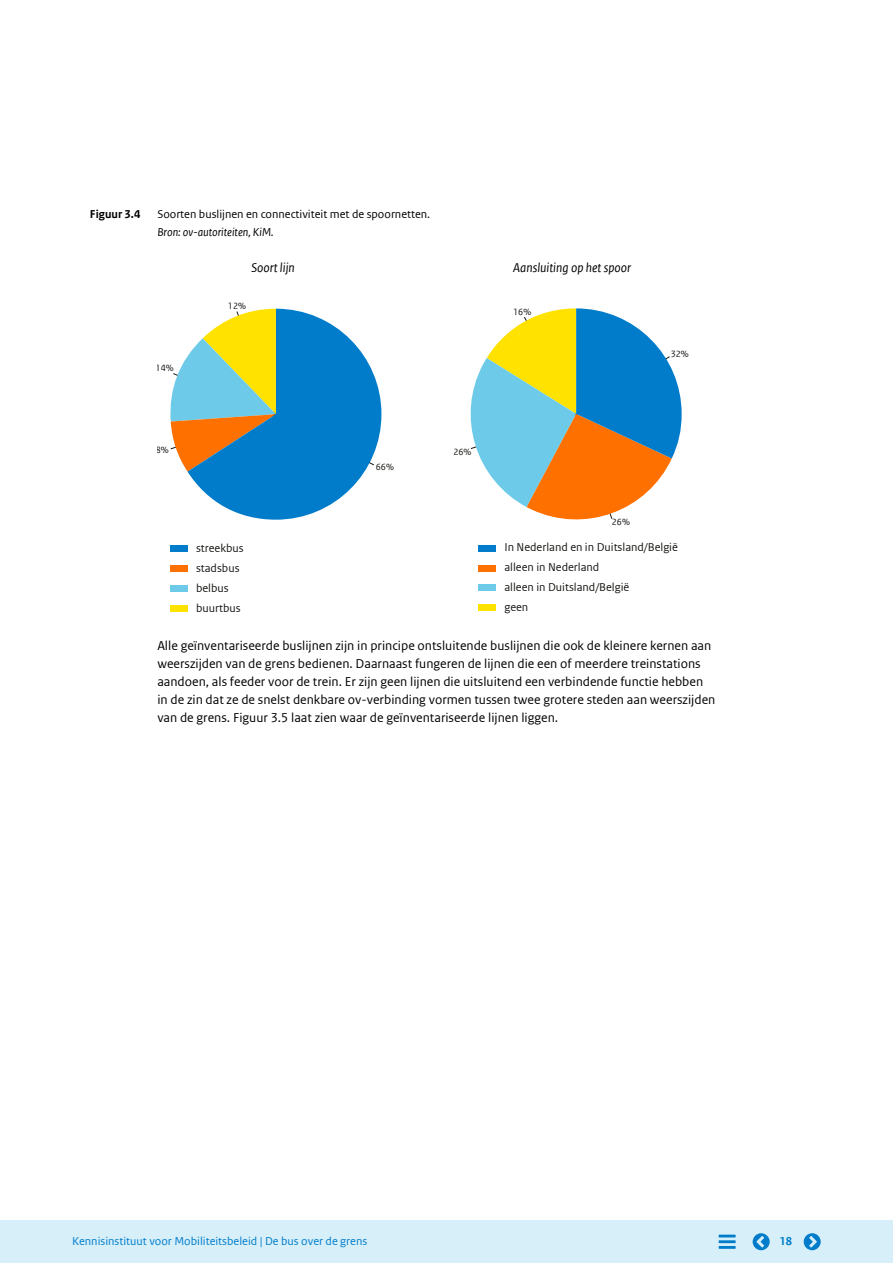
<style>
.page{position:relative;width:893px;height:1263px;background:#fff}
.page>*{position:absolute;margin:0;border:0;box-sizing:border-box;transform-origin:0 0}
._10_RO_Broodtekst{font:13.5px/18px "Rijksoverheid Sans Web Text";color:#000}
.bron_tabel-figuur{font:italic 13.5px "Rijksoverheid Sans Web Text";color:#000}
.t1{font:12px/20px "Rijksoverheid Sans Web Text";color:#171714}
.t2{font:12px "Rijksoverheid Sans Web Text";color:#007ccb}
.Figuur_titel{font:12px "Rijksoverheid Sans Web Text";color:#000}
.bron_tabel-figuur-2{font:italic 12px "Rijksoverheid Sans Web Text";color:#000}
.Figuur_titel-2{font:700 12px "Rijksoverheid Sans Web Text";color:#000}
.t3{font:700 12px "Rijksoverheid Sans Web Text";color:#007ccb}
.t4{font:9.6px "Rijksoverheid Sans Web Text";color:#171714}
</style>
<div class="page">
<svg style="left:170px;top:309px;width:211px;height:211px"></svg>
<div style="left:170px;top:545px;width:17px;height:7px;background:#007ccb"></div>
<div style="left:170px;top:566px;width:17px;height:6px;background:#fe7000"></div>
<div style="left:170px;top:585px;width:17px;height:6px;background:#6dcbe9"></div>
<div style="left:170px;top:605px;width:17px;height:6px;background:#ffe200"></div>
<svg style="left:470px;top:308px;width:212px;height:212px"></svg>
<div style="left:479px;top:545px;width:17px;height:6px;background:#007ccb"></div>
<div style="left:479px;top:565px;width:17px;height:6px;background:#fe7000"></div>
<div style="left:479px;top:584px;width:17px;height:7px;background:#6dcbe9"></div>
<div style="left:479px;top:604px;width:17px;height:7px;background:#ffe200"></div>
<div style="left:0;top:1220px;width:893px;height:43px;background:#d6eff9"></div>
<hr style="left:719px;top:1246px;width:17px;height:3px;background:#007ccb">
<hr style="left:719px;top:1240px;width:17px;height:3px;background:#007ccb">
<hr style="left:719px;top:1234px;width:17px;height:3px;background:#007ccb">
<svg style="left:804px;top:1233px;width:17px;height:17px"></svg>
<svg style="left:753px;top:1233px;width:17px;height:17px"></svg>
<p class="Figuur_titel-2" style="left:90px;top:207px;width:52px">Figuur 3.4</p>
<p class="Figuur_titel" style="left:157px;top:207px;width:274px">Soorten buslijnen en connectiviteit met de spoornetten.</p>
<p class="bron_tabel-figuur-2" style="left:157px;top:225px;width:118px">Bron: ov-autoriteiten, KiM.</p>
<p class="bron_tabel-figuur" style="left:251px;top:260px;width:45px">Soort lijn</p>
<p class="bron_tabel-figuur" style="left:513px;top:260px;width:119px">Aansluiting op het spoor</p>
<p class="t4" style="left:156px;top:363px;width:20px">14%</p>
<p class="t4" style="left:156px;top:445px;width:15px">8%</p>
<p class="t4" style="left:228px;top:301px;width:20px">12%</p>
<p class="t1" style="left:196px;top:538px;width:49px">streekbus stadsbus belbus buurtbus</p>
<p class="t4" style="left:376px;top:461px;width:20px">66%</p>
<p class="t4" style="left:513px;top:306px;width:20px">16%</p>
<p class="t4" style="left:671px;top:348px;width:20px">32%</p>
<p class="t4" style="left:453px;top:447px;width:20px">26%</p>
<p class="t4" style="left:612px;top:516px;width:20px">26%</p>
<p class="t1" style="left:504px;top:537px;width:175px">In Nederland en in Duitsland/België alleen in Nederland<br>alleen in Duitsland/België<br>geen</p>
<p class="_10_RO_Broodtekst" style="left:157px;top:636px;width:560px">Alle geïnventariseerde buslijnen zijn in principe ontsluitende buslijnen die ook de kleinere kernen aan weerszijden van de grens bedienen. Daarnaast fungeren de lijnen die een of meerdere treinstations aandoen, als feeder voor de trein. Er zijn geen lijnen die uitsluitend een verbindende functie hebben in de zin dat ze de snelst denkbare ov-verbinding vormen tussen twee grotere steden aan weerszijden van de grens. Figuur 3.5 laat zien waar de geïnventariseerde lijnen liggen.</p>
<p class="t2" style="left:72px;top:1234px;width:296px">Kennisinstituut voor Mobiliteitsbeleid | De bus over de grens</p>
<p class="t3" style="left:779px;top:1234px;width:14px">18</p>
</div>
